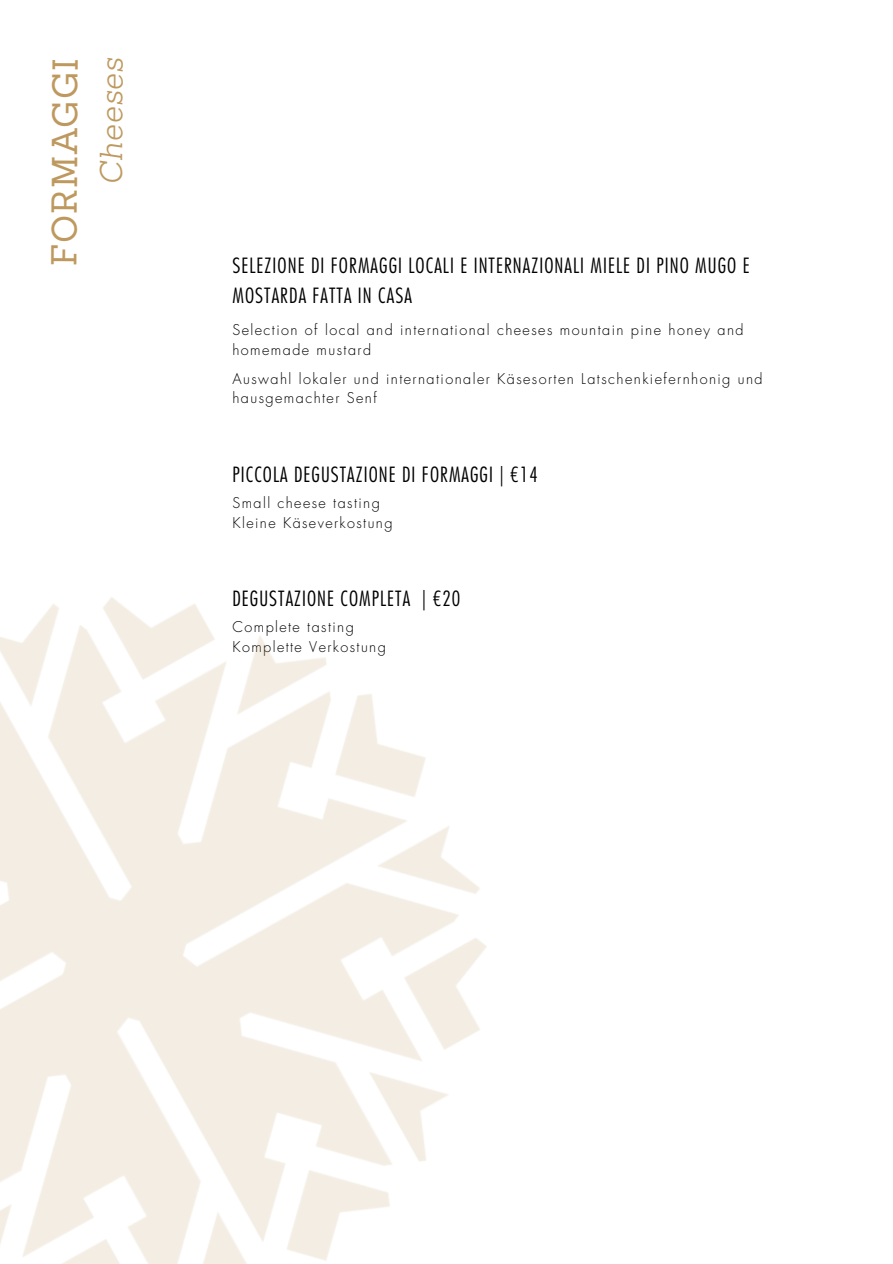
<style>
.page{position:relative;width:893px;height:1264px;background:#fff}
.page>*{position:absolute;margin:0;border:0;box-sizing:border-box;transform-origin:0 0}
.t1{font:35.1px "Sanchez Slab";letter-spacing:.035em;color:#be995f}
.t2{font:italic 300 30.9px "Sanchez Slab";letter-spacing:.015em;color:#be995f}
.t3{font:300 condensed 20.4px/29.2px "Futura Std";letter-spacing:.055em;color:#000}
.t4{font:300 14.4px/19.6px "Futura Std";letter-spacing:.1em;color:#000}
</style>
<div class="page">
<img style="left:0;top:597px;width:487px;height:666px">
<h1 class="t1" style="left:51px;top:266px;width:209px;rotate:-90deg">FORMAGGI</h1>
<h2 class="t2" style="left:99px;top:185px;width:129px;rotate:-90deg">Cheeses</h2>
<h2 class="t3" style="left:232px;top:252px;width:518px">SELEZIONE DI FORMAGGI LOCALI E INTERNAZIONALI MIELE DI PINO MUGO E<br>MOSTARDA FATTA IN CASA</h2>
<p class="t4" style="left:232px;top:320px;width:512px">Selection of local and international cheeses mountain pine honey and homemade mustard</p>
<p class="t4" style="left:232px;top:369px;width:531px">Auswahl lokaler und internationaler Käsesorten Latschenkiefernhonig und hausgemachter Senf</p>
<h2 class="t3" style="left:232px;top:460px;width:307px">PICCOLA DEGUSTAZIONE DI FORMAGGI | €14</h2>
<p class="t4" style="left:232px;top:493px;width:149px">Small cheese tasting</p>
<p class="t4" style="left:232px;top:513px;width:162px">Kleine Käseverkostung</p>
<p class="t3" style="left:232px;top:585px;width:229px">DEGUSTAZIONE COMPLETA | €20</p>
<h2 class="t4" style="left:232px;top:618px;width:123px">Complete tasting</h2>
<p class="t4" style="left:232px;top:638px;width:155px">Komplette Verkostung</p>
</div>
